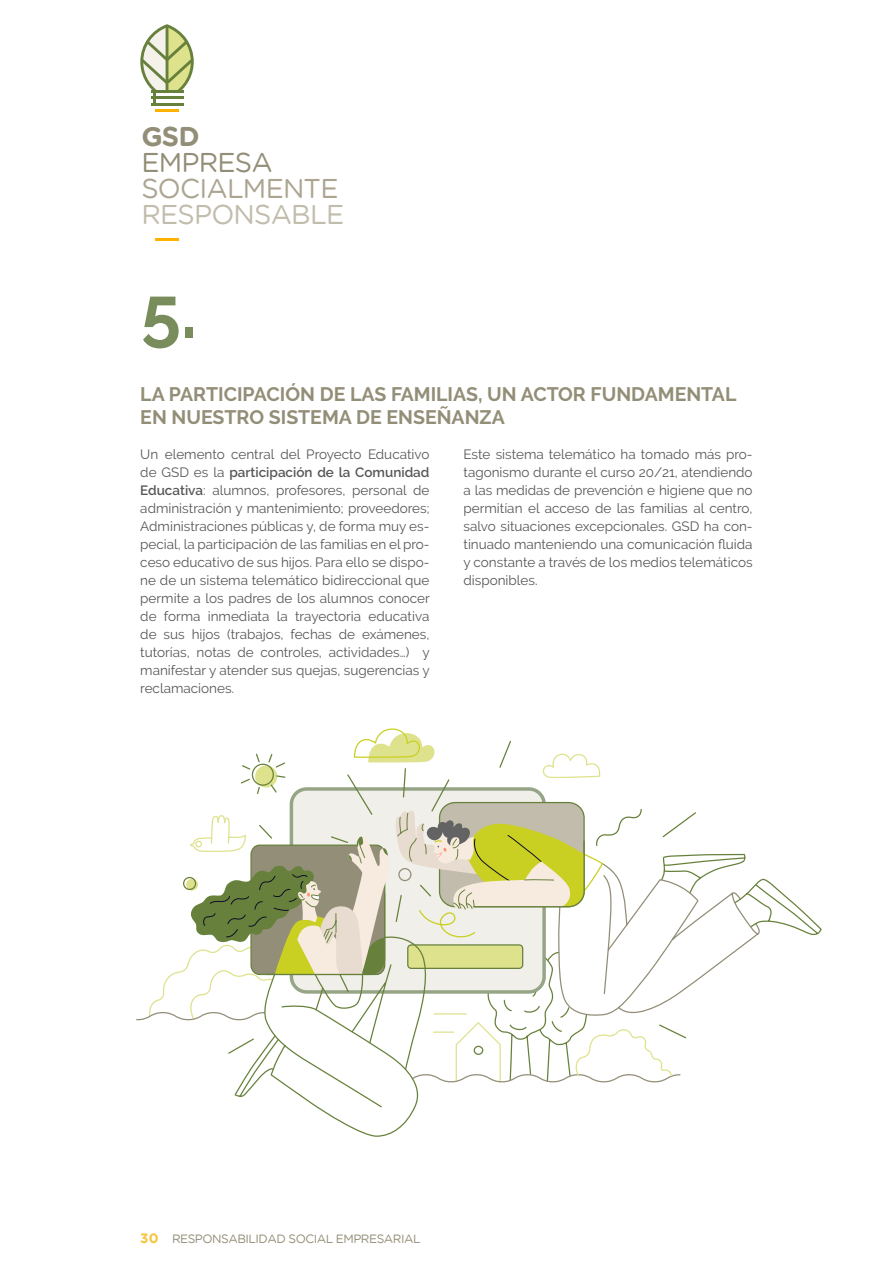
<style>
.page{position:relative;width:893px;height:1263px;background:#fff}
.page>*{position:absolute;margin:0;border:0;box-sizing:border-box;transform-origin:0 0}
.t1{font:700 72px "Raleway";color:#788d5b}
.t2{font:27.15px "Gotham Rounded";letter-spacing:-.03em;color:#aba592}
.t3{font:27.15px "Gotham Rounded";letter-spacing:-.03em;color:#c1bcac}
.t4{font:27.15px "Gotham Rounded";letter-spacing:-.03em;color:#938e77}
.t5{font:700 27.15px "Gotham Rounded";color:#938e77}
.t6{font:700 19.5px/22.5px "Raleway";color:#938e77}
.t7{font:13.5px/18px "Raleway";color:#575756;text-align:justify}
.t8{font:12px "Gotham Rounded";letter-spacing:-.04em;color:#938e77}
.s1{font-weight:600}
.s2{font-weight:700;font-size:13.5px;color:#f7c43d}
</style>
<div class="page">
<hr style="left:151px;top:103px;width:32px;height:3px;background:#67813c">
<hr style="left:155px;top:109px;width:24px;height:3px;background:#ffb300">
<svg style="left:140px;top:24px;width:54px;height:80px"></svg>
<hr style="left:155px;top:238px;width:24px;height:3px;background:#ffb300">
<div style="left:186px;top:879px;width:12px;height:11px;background:#dfe28c;border-radius:50%"></div>
<div style="left:183px;top:877px;width:13px;height:13px;border:1px solid #67813c;border-radius:50%"></div>
<svg style="left:189px;top:728px;width:633px;height:409px"></svg>
<svg style="left:227px;top:740px;width:470px;height:315px"></svg>
<h2 class="t5" style="left:141px;top:121px;width:60px">GSD</h2>
<h2 class="t4" style="left:141px;top:147px;width:133px">EMPRESA</h2>
<h2 class="t2" style="left:141px;top:173px;width:199px">SOCIALMENTE</h2>
<h2 class="t3" style="left:141px;top:199px;width:204px">RESPONSABLE</h2>
<h1 class="t1" style="left:141px;top:271px;width:58px">5.</h1>
<h3 class="t6" style="left:140px;top:383px;width:598px">LA PARTICIPACIÓN DE LAS FAMILIAS, UN ACTOR FUNDAMENTAL<br>EN NUESTRO SISTEMA DE ENSEÑANZA</h3>
<p class="t7" style="left:140px;top:445px;width:291px">Un elemento central del Proyecto Educativo de GSD es la <span class="s1">participación de la Comunidad Educativa</span>: alumnos, profesores, personal de administración y mantenimiento; proveedores; Administraciones públicas y, de forma muy es&shy;pecial, la participación de las familias en el pro&shy;ceso educativo de sus hijos. Para ello se dispo&shy;ne de un sistema telemático bidireccional que permite a los padres de los alumnos conocer de forma inmediata la trayectoria educativa de sus hijos (trabajos, fechas de exámenes, tutorías, notas de controles, actividades…) y manifestar y atender sus quejas, sugerencias y reclamaciones.</p>
<p class="t7" style="left:463px;top:445px;width:291px">Este sistema telemático ha tomado más pro&shy;tagonismo durante el curso 20/21, atendiendo a las medidas de prevención e higiene que no permitían el acceso de las familias al centro, salvo situaciones excepcionales. GSD ha con&shy;tinuado manteniendo una comunicación fluida y constante a través de los medios telemáticos disponibles.</p>
<p class="t8" style="left:140px;top:1232px;width:282px"><span class="s2">30</span> RESPONSABILIDAD SOCIAL EMPRESARIAL</p>
</div>
